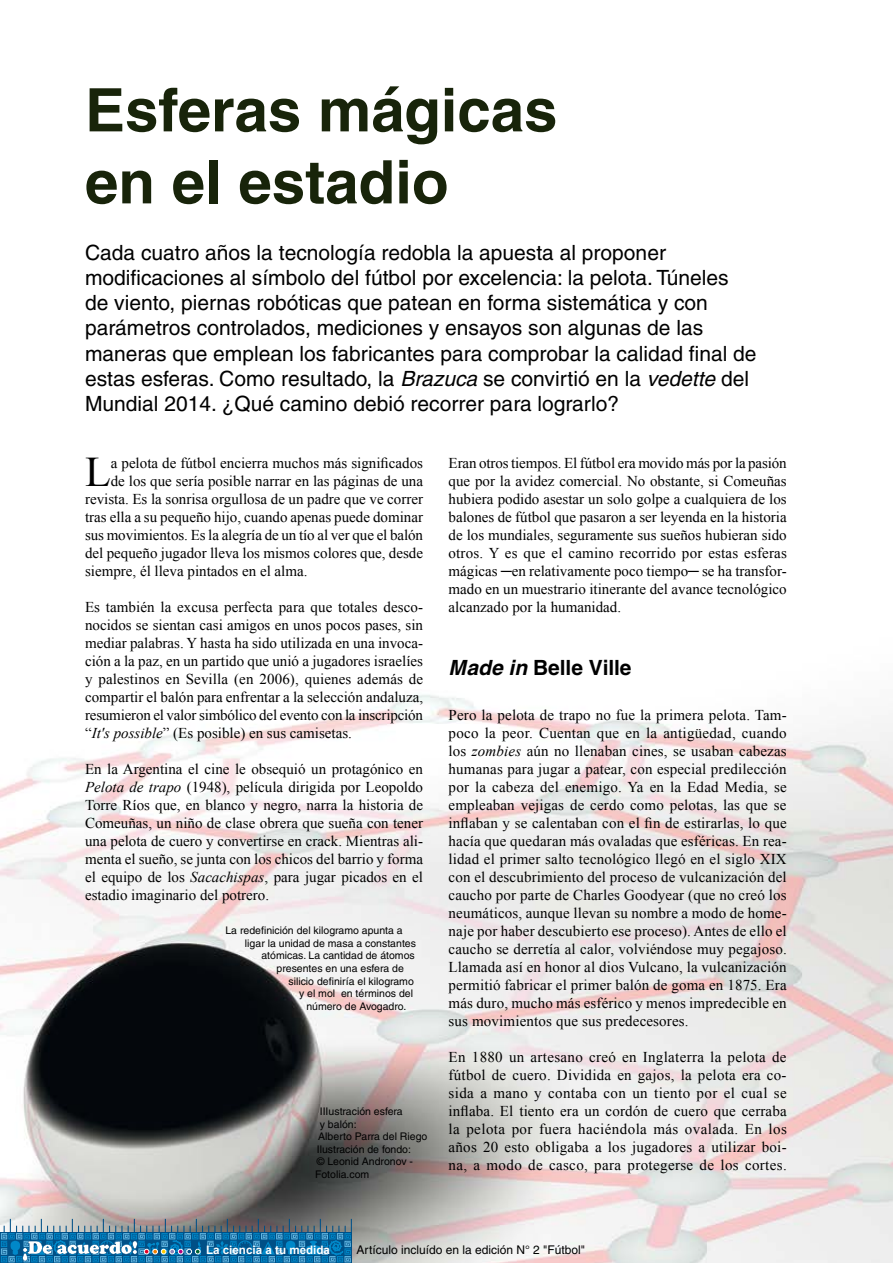
<style>
.page{position:relative;width:893px;height:1263px;background:#fff}
.page>*{position:absolute;margin:0;border:0;box-sizing:border-box;transform-origin:0 0}
.t1{font:700 60px/72px "Helvetica";color:#18240a}
.t2{font:42.15px "Times New Roman";color:#000}
.t3{font:21px/25.2px "Helvetica";color:#000}
.t4{font:700 21px "Helvetica";letter-spacing:-.005em;color:#000}
.t5{font:15px/18px "Times New Roman";color:#000;text-align:justify}
.t6{font:12px "Helvetica";color:#000}
.t7{font:700 11.55px "Arial";color:#fff}
.t8{font:10.5px "Helvetica";color:#000}
.s1{font-style:italic}
</style>
<div class="page">
<img style="left:0;top:695px;width:893px;height:568px">
<svg style="left:0;top:1219px;width:352px;height:44px;background:#4281a5"></svg>
<h1 class="t1" style="left:85px;top:73px;width:474px">Esferas mágicas en el estadio</h1>
<p class="t3" style="left:85px;top:240px;width:673px">Cada cuatro años la tecnología redobla la apuesta al proponer modificaciones al símbolo del fútbol por excelencia: la pelota. Túneles de viento, piernas robóticas que patean en forma sistemática y con parámetros controlados, mediciones y ensayos son algunas de las maneras que emplean los fabricantes para comprobar la calidad final de estas esferas. Como resultado, la <span class="s1">Brazuca</span> se convirtió en la <span class="s1">vedette</span> del Mundial 2014. ¿Qué camino debió recorrer para lograrlo?</p>
<h2 class="t2" style="left:85px;top:444px;width:27px">L</h2>
<p class="t5" style="left:111px;top:454px;width:314px">a pelota de fútbol encierra muchos más significados</p>
<p class="t5" style="left:111px;top:472px;width:314px">de los que sería posible narrar en las páginas de una</p>
<p class="t5" style="left:85px;top:490px;width:340px">revista. Es la sonrisa orgullosa de un padre que ve correr</p>
<p class="t5" style="left:85px;top:508px;width:340px">tras ella a su pequeño hijo, cuando apenas puede dominar</p>
<p class="t5" style="left:85px;top:526px;width:340px">sus movimientos. Es la alegría de un tío al ver que el balón</p>
<p class="t5" style="left:85px;top:544px;width:340px">del pequeño jugador lleva los mismos colores que, desde</p>
<p class="t5" style="left:85px;top:562px;width:224px">siempre, él lleva pintados en el alma.</p>
<p class="t5" style="left:85px;top:598px;width:340px">Es también la excusa perfecta para que totales desco&shy;nocidos se sientan casi amigos en unos pocos pases, sin mediar palabras. Y hasta ha sido utilizada en una invoca&shy;ción a la paz, en un partido que unió a jugadores israelíes y palestinos en Sevilla (en 2006), quienes además de compartir el balón para enfrentar a la selección andaluza, resumieron el valor simbólico del evento con la inscripción “<span class="s1">It's possible</span>” (Es posible) en sus camisetas.</p>
<p class="t5" style="left:85px;top:760px;width:340px">En la Argentina el cine le obsequió un protagónico en <span class="s1">Pelota de trapo</span> (1948), película dirigida por Leopoldo Torre Ríos que, en blanco y negro, narra la historia de Comeuñas, un niño de clase obrera que sueña con tener una pelota de cuero y convertirse en crack. Mientras ali&shy;menta el sueño, se junta con los chicos del barrio y forma el equipo de los <span class="s1">Sacachispas</span>, para jugar picados en el estadio imaginario del potrero.</p>
<p class="t8" style="left:225px;top:924px;width:179px">La redefinición del kilogramo apunta a</p>
<p class="t8" style="left:245px;top:937px;width:173px">ligar la unidad de masa a constantes</p>
<p class="t8" style="left:261px;top:949px;width:155px">atómicas. La cantidad de átomos</p>
<p class="t8" style="left:276px;top:962px;width:129px">presentes en una esfera de</p>
<p class="t8" style="left:288px;top:975px;width:127px">silicio definiría el kilogramo</p>
<p class="t8" style="left:299px;top:987px;width:116px">y el mol en términos del</p>
<p class="t8" style="left:306px;top:1000px;width:101px">número de Avogadro.</p>
<p class="t8" style="left:320px;top:1105px;width:84px">IIIustración esfera</p>
<p class="t8" style="left:320px;top:1118px;width:38px">y balón:</p>
<p class="t8" style="left:318px;top:1130px;width:111px">Alberto Parra del Riego</p>
<p class="t8" style="left:317px;top:1143px;width:96px">Ilustración de fondo:</p>
<p class="t8" style="left:317px;top:1156px;width:98px">© Leonid Andronov -</p>
<p class="t8" style="left:315px;top:1168px;width:55px">Fotolia.com</p>
<p class="t5" style="left:449px;top:454px;width:340px">Eran otros tiempos. El fútbol era movido más por la pasión que por la avidez comercial. No obstante, si Comeuñas hubiera podido asestar un solo golpe a cualquiera de los balones de fútbol que pasaron a ser leyenda en la historia de los mundiales, seguramente sus sueños hubieran sido otros. Y es que el camino recorrido por estas esferas mágicas ─en relativamente poco tiempo─ se ha transfor&shy;mado en un muestrario itinerante del avance tecnológico alcanzado por la humanidad.</p>
<h3 class="t4" style="left:449px;top:654px;width:184px"><span class="s1">Made in</span> Belle Ville</h3>
<p class="t5" style="left:449px;top:706px;width:340px">Pero la pelota de trapo no fue la primera pelota. Tam&shy;poco la peor. Cuentan que en la antigüedad, cuando los <span class="s1">zombies</span> aún no llenaban cines, se usaban cabezas humanas para jugar a patear, con especial predilección por la cabeza del enemigo. Ya en la Edad Media, se empleaban vejigas de cerdo como pelotas, las que se inflaban y se calentaban con el fin de estirarlas, lo que hacía que quedaran más ovaladas que esféricas. En rea&shy;lidad el primer salto tecnológico llegó en el siglo XIX con el descubrimiento del proceso de vulcanización del caucho por parte de Charles Goodyear (que no creó los neumáticos, aunque llevan su nombre a modo de home&shy;naje por haber descubierto ese proceso). Antes de ello el caucho se derretía al calor, volviéndose muy pegajoso.<br>Llamada así en honor al dios Vulcano, la vulcanización permitió fabricar el primer balón de goma en 1875. Era más duro, mucho más esférico y menos impredecible en sus movimientos que sus predecesores.</p>
<p class="t5" style="left:449px;top:1048px;width:340px">En 1880 un artesano creó en Inglaterra la pelota de fútbol de cuero. Dividida en gajos, la pelota era co&shy;sida a mano y contaba con un tiento por el cual se inflaba. El tiento era un cordón de cuero que cerraba la pelota por fuera haciéndola más ovalada. En los años 20 esto obligaba a los jugadores a utilizar boi&shy;na, a modo de casco, para protegerse de los cortes.</p>
<p class="t7" style="left:206px;top:1242px;width:126px">La ciencia a tu medida</p>
<p class="t6" style="left:357px;top:1243px;width:230px">Artículo incluído en la edición N° 2 "Fútbol"</p>
</div>
